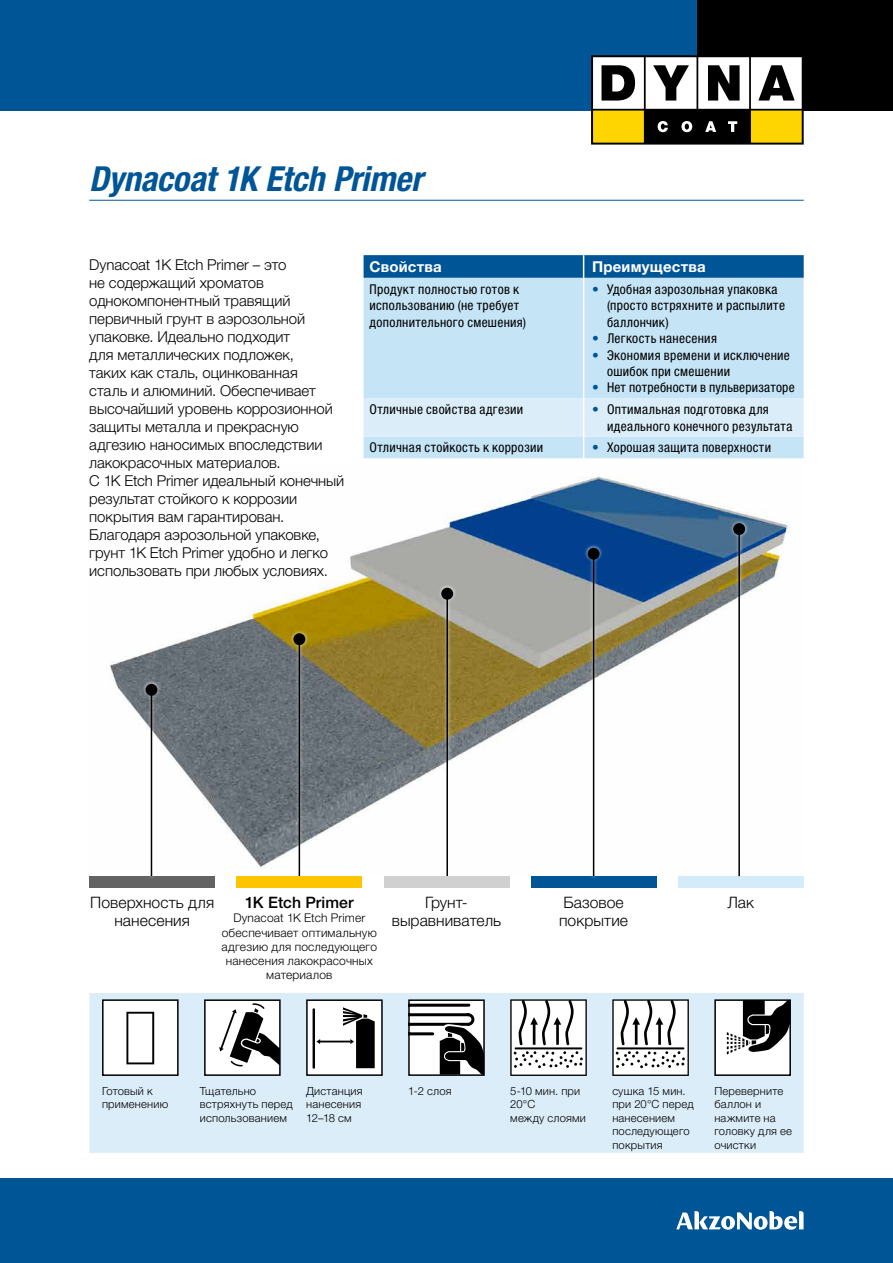
<style>
.page{position:relative;width:893px;height:1263px;background:#fff}
.page>*{position:absolute;margin:0;border:0;box-sizing:border-box;transform-origin:0 0}
.t1{font:italic 700 condensed 34.5px "Helvetica Neue LTW1 G";letter-spacing:-.005em;color:#005597}
.t2{font:300 15.75px/18px "Helvetica Neue LTW1 G";letter-spacing:.005em;color:#000;text-align:center}
.t3{font:500 15.75px "Helvetica Neue LTW1 G";letter-spacing:.005em;color:#000}
.t4{font:300 15px/18px "Helvetica Neue LTW1 G";letter-spacing:-.005em;color:#000}
.t5{font:700 15px "Helvetica Neue LTW1 G";letter-spacing:.01em;color:#fff}
.t6{font:condensed 13.5px/16.5px "Helvetica Neue LTW1 G";letter-spacing:.025em;color:#000}
.t7{font:300 12px/14.2px "Helvetica Neue LTW1 G";letter-spacing:.015em;color:#000;text-align:center}
.t8{font:300 11.25px/13.5px "Helvetica Neue LTW1 G";letter-spacing:.015em;color:#000}
.s1{color:#005597}
</style>
<div class="page">
<img style="left:110px;top:476px;width:681px;height:392px">
<div style="left:364px;top:278px;width:440px;height:120px;background:#c5e4f6"></div>
<svg style="left:364px;top:255px;width:440px;height:23px;background:#045898"></svg>
<hr style="left:583px;top:278px;width:1px;height:120px;background:#fff">
<svg style="left:364px;top:398px;width:440px;height:60px;background:#d3e9f7"></svg>
<div style="left:89px;top:993px;width:715px;height:160px;background:#dbedf8"></div>
<div style="left:103px;top:1000px;width:75px;height:75px;background:#fff"></div>
<svg style="left:126px;top:1012px;width:28px;height:52px"></svg>
<div style="left:102px;top:999px;width:77px;height:77px;border:2px solid #000"></div>
<div style="left:205px;top:1000px;width:75px;height:75px;background:#fff"></div>
<svg style="left:219px;top:1003px;width:59px;height:64px"></svg>
<div style="left:204px;top:999px;width:77px;height:77px;border:2px solid #000"></div>
<div style="left:307px;top:1000px;width:75px;height:75px;background:#fff"></div>
<hr style="left:313px;top:1009px;width:2px;height:58px;background:#000">
<svg style="left:316px;top:1007px;width:59px;height:61px"></svg>
<div style="left:306px;top:999px;width:77px;height:77px;border:2px solid #000"></div>
<div style="left:408px;top:999px;width:77px;height:77px;border:2px solid #000"></div>
<svg style="left:409px;top:1002px;width:75px;height:72px"></svg>
<svg style="left:510px;top:999px;width:77px;height:77px"></svg>
<svg style="left:612px;top:999px;width:77px;height:77px"></svg>
<div style="left:715px;top:1000px;width:75px;height:75px;background:#fff"></div>
<svg style="left:727px;top:1002px;width:61px;height:52px"></svg>
<div style="left:714px;top:999px;width:77px;height:77px;border:2px solid #000"></div>
<div style="left:0;top:1178px;width:893px;height:85px;background:#005597"></div>
<svg style="left:676px;top:1211px;width:128px;height:19px"></svg>
<div style="left:0;top:0;width:893px;height:111px;background:#005597"></div>
<div style="left:697px;top:0;width:196px;height:111px;background:#000"></div>
<svg style="left:591px;top:55px;width:213px;height:90px;background:#928b67"></svg>
<hr style="left:89px;top:200px;width:715px;height:1px;background:#005597">
<div style="left:89px;top:876px;width:126px;height:12px;background:#646363"></div>
<div style="left:236px;top:876px;width:126px;height:12px;background:#fdc400"></div>
<div style="left:384px;top:876px;width:125px;height:12px;background:#d0d0d0"></div>
<div style="left:531px;top:876px;width:126px;height:12px;background:#005597"></div>
<div style="left:678px;top:876px;width:126px;height:12px;background:#d4ebf9"></div>
<div style="left:142px;top:680px;width:19px;height:199px;background:#fff;opacity:.75"></div>
<hr style="left:151px;top:690px;width:1px;height:186px;background:#000">
<div style="left:145px;top:684px;width:12px;height:12px;background:#000;border-radius:50%"></div>
<div style="left:290px;top:630px;width:19px;height:249px;background:#fff;opacity:.75"></div>
<hr style="left:299px;top:639px;width:1px;height:237px;background:#000">
<div style="left:293px;top:633px;width:12px;height:12px;background:#000;border-radius:50%"></div>
<div style="left:438px;top:584px;width:19px;height:295px;background:#fff;opacity:.75"></div>
<hr style="left:446px;top:594px;width:2px;height:282px;background:#000">
<div style="left:441px;top:588px;width:12px;height:12px;background:#000;border-radius:50%"></div>
<div style="left:584px;top:544px;width:19px;height:335px;background:#fff;opacity:.75"></div>
<hr style="left:593px;top:554px;width:1px;height:322px;background:#000">
<div style="left:588px;top:548px;width:12px;height:12px;background:#000;border-radius:50%"></div>
<div style="left:730px;top:520px;width:19px;height:359px;background:#fff;opacity:.75"></div>
<hr style="left:738px;top:529px;width:2px;height:347px;background:#000">
<div style="left:733px;top:523px;width:12px;height:12px;background:#000;border-radius:50%"></div>
<h1 class="t1" style="left:89px;top:158px;width:335px">Dynacoat 1K Etch Primer</h1>
<p class="t4" style="left:89px;top:256px;width:257px">Dynacoat 1K Etch Primer – это<br>не содержащий хроматов однокомпонентный травящий первичный грунт в аэрозольной упаковке. Идеально подходит<br>для металлических подложек,<br>таких как сталь, оцинкованная<br>сталь и алюминий. Обеспечивает высочайший уровень коррозионной защиты металла и прекрасную адгезию наносимых впоследствии лакокрасочных материалов.<br>С 1K Etch Primer идеальный конечный результат стойкого к коррозии покрытия вам гарантирован.<br>Благодаря аэрозольной упаковке, грунт 1K Etch Primer удобно и легко использовать при любых условиях.</p>
<p class="t5" style="left:370px;top:257px;width:74px">Свойства</p>
<p class="t5" style="left:592px;top:257px;width:115px">Преимущества</p>
<p class="t6" style="left:370px;top:281px;width:158px">Продукт полностью готов к использованию (не требует дополнительного смешения)</p>
<p class="t6" style="left:607px;top:281px;width:179px;text-indent:-15px"><span class="s1">•</span> Удобная аэрозольная упаковка (просто встряхните и распылите баллончик)</p>
<p class="t6" style="left:592px;top:330px;width:126px"><span class="s1">•</span> Легкость нанесения</p>
<p class="t6" style="left:607px;top:347px;width:184px;text-indent:-15px"><span class="s1">•</span> Экономия времени и исключение ошибок при смешении</p>
<p class="t6" style="left:592px;top:380px;width:204px"><span class="s1">•</span> Нет потребности в пульверизаторе</p>
<p class="t6" style="left:370px;top:401px;width:155px">Отличные свойства адгезии</p>
<p class="t6" style="left:607px;top:401px;width:187px;text-indent:-15px"><span class="s1">•</span> Оптимальная подготовка для идеального конечного результата</p>
<p class="t6" style="left:370px;top:439px;width:175px">Отличная стойкость к коррозии</p>
<p class="t6" style="left:592px;top:439px;width:181px"><span class="s1">•</span> Хорошая защита поверхности</p>
<p class="t2" style="left:90px;top:893px;width:125px">Поверхность для нанесения</p>
<p class="t3" style="left:245px;top:893px;width:110px">1K Etch Primer</p>
<p class="t7" style="left:222px;top:911px;width:157px">Dynacoat 1K Etch Primer обеспечивает оптимальную адгезию для последующего нанесения лакокрасочных материалов</p>
<p class="t2" style="left:392px;top:893px;width:111px">Грунт&shy;выравниватель</p>
<p class="t2" style="left:559px;top:894px;width:71px;text-align:left">Базовое покрытие</p>
<p class="t2" style="left:727px;top:893px;width:28px">Лак</p>
<p class="t8" style="left:102px;top:1084px;width:68px">Готовый к применению</p>
<p class="t8" style="left:200px;top:1084px;width:94px">Тщательно встряхнуть перед использованием</p>
<p class="t8" style="left:306px;top:1084px;width:58px;text-align:justify">Дистанция нанесения 12–18 см</p>
<p class="t8" style="left:408px;top:1084px;width:45px">1-2 слоя</p>
<p class="t8" style="left:510px;top:1084px;width:77px">5-10 мин. при<br>20°С<br>между слоями</p>
<p class="t8" style="left:612px;top:1084px;width:83px">сушка 15 мин. при 20°С перед нанесением последующего покрытия</p>
<p class="t8" style="left:714px;top:1084px;width:79px">Переверните баллон и нажмите на головку для ее очистки</p>
</div>
